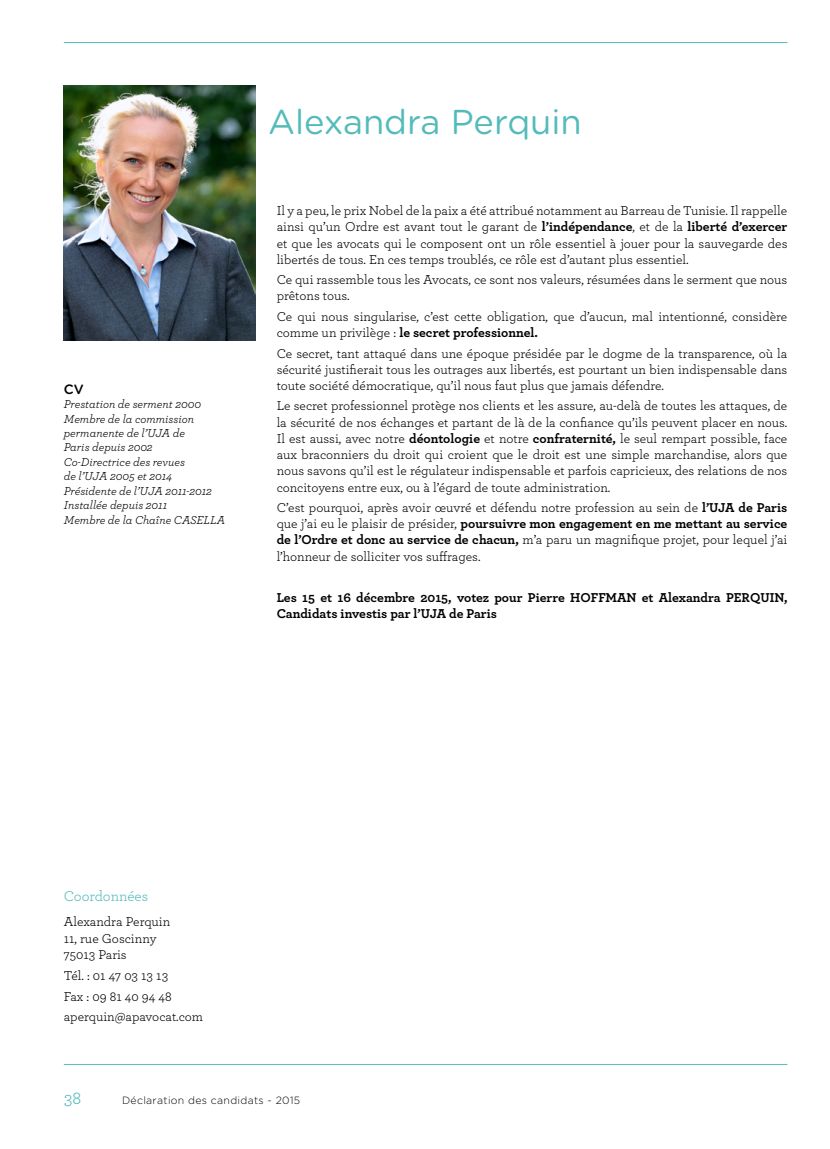
<style>
.page{position:relative;width:830px;height:1149px;background:#fff}
.page>*{position:absolute;margin:0;border:0;box-sizing:border-box;transform-origin:0 0}
.t1{font:34.5px "Gotham Rounded";color:#54bbba}
.t2{font:18px "Archer";color:#54bbba}
.t3{font:15px "Archer";color:#54bbba}
.t4{font:13.5px/16.2px "Archer";letter-spacing:-.01em;color:#000}
.t5{font:700 13.5px/16.2px "Archer";color:#000}
.t6{font:500 13.5px "Gotham Rounded";color:#000}
.t7{font:italic 12px/14.4px "Archer";color:#000}
.t8{font:300 10.5px "Gotham Rounded";letter-spacing:.03em;color:#000}
.s1{font-weight:700}
</style>
<div class="page">
<hr style="left:64px;top:42px;width:723px;height:1px;background:#54bbba">
<hr style="left:64px;top:1063px;width:723px;height:1px;background:#54bbba">
<img style="left:64px;top:85px;width:191px;height:255px">
<p class="t6" style="left:64px;top:379px;width:21px">CV</p>
<p class="t7" style="left:64px;top:396px;width:163px">Prestation de serment 2000<br>Membre de la commission permanente de l’UJA de<br>Paris depuis 2002<br>Co-Directrice des revues<br>de l’UJA 2005 et 2014<br>Présidente de l’UJA 2011-2012<br>Installée depuis 2011<br>Membre de la Chaîne CASELLA</p>
<h1 class="t1" style="left:268px;top:98px;width:315px">Alexandra Perquin</h1>
<p class="t4" style="left:276px;top:202px;width:512px;text-align:justify">Il y a peu, le prix Nobel de la paix a été attribué notamment au Barreau de Tunisie. Il rappelle ainsi qu’un Ordre est avant tout le garant de <span class="s1">l’indépendance</span>, et de la <span class="s1">liberté d’exercer </span>et que les avocats qui le composent ont un rôle essentiel à jouer pour la sauvegarde des libertés de tous. En ces temps troublés, ce rôle est d’autant plus essentiel.</p>
<p class="t4" style="left:276px;top:271px;width:512px">Ce qui rassemble tous les Avocats, ce sont nos valeurs, résumées dans le serment que nous prêtons tous.</p>
<p class="t4" style="left:276px;top:307px;width:512px">Ce qui nous singularise, c’est cette obligation, que d’aucun, mal intentionné, considère comme un privilège : <span class="s1">le secret professionnel.</span></p>
<p class="t4" style="left:276px;top:344px;width:512px;text-align:justify">Ce secret, tant attaqué dans une époque présidée par le dogme de la transparence, où la sécurité justifierait tous les outrages aux libertés, est pourtant un bien indispensable dans toute société démocratique, qu’il nous faut plus que jamais défendre.</p>
<p class="t4" style="left:276px;top:397px;width:512px;text-align:justify">Le secret professionnel protège nos clients et les assure, au-delà de toutes les attaques, de la sécurité de nos échanges et partant de là de la confiance qu’ils peuvent placer en nous.<br>Il est aussi, avec notre <span class="s1">déontologie</span> et notre <span class="s1">confraternité,</span> le seul rempart possible, face aux braconniers du droit qui croient que le droit est une simple marchandise, alors que nous savons qu’il est le régulateur indispensable et parfois capricieux, des relations de nos concitoyens entre eux, ou à l’égard de toute administration.</p>
<p class="t4" style="left:276px;top:498px;width:512px;text-align:justify">C’est pourquoi, après avoir œuvré et défendu notre profession au sein de <span class="s1">l’UJA de Paris </span>que j’ai eu le plaisir de présider, <span class="s1">poursuivre mon engagement en me mettant au service de l’Ordre et donc au service de chacun,</span> m’a paru un magnifique projet, pour lequel j’ai l’honneur de solliciter vos suffrages.</p>
<p class="t5" style="left:276px;top:588px;width:512px">Les 15 et 16 décembre 2015, votez pour Pierre HOFFMAN et Alexandra PERQUIN,<br>Candidats investis par l’UJA de Paris</p>
<p class="t3" style="left:64px;top:885px;width:86px">Coordonnées</p>
<p class="t4" style="left:64px;top:912px;width:108px">Alexandra Perquin<br>11, rue Goscinny<br>75013 Paris</p>
<p class="t4" style="left:64px;top:963px;width:141px;line-height:20.7px">Tél. : 01 47 03 13 13<br>Fax : 09 81 40 94 48 aperquin@apavocat.com</p>
<h2 class="t2" style="left:64px;top:1085px;width:19px">38</h2>
<p class="t8" style="left:122px;top:1092px;width:180px">Déclaration des candidats - 2015</p>
</div>
